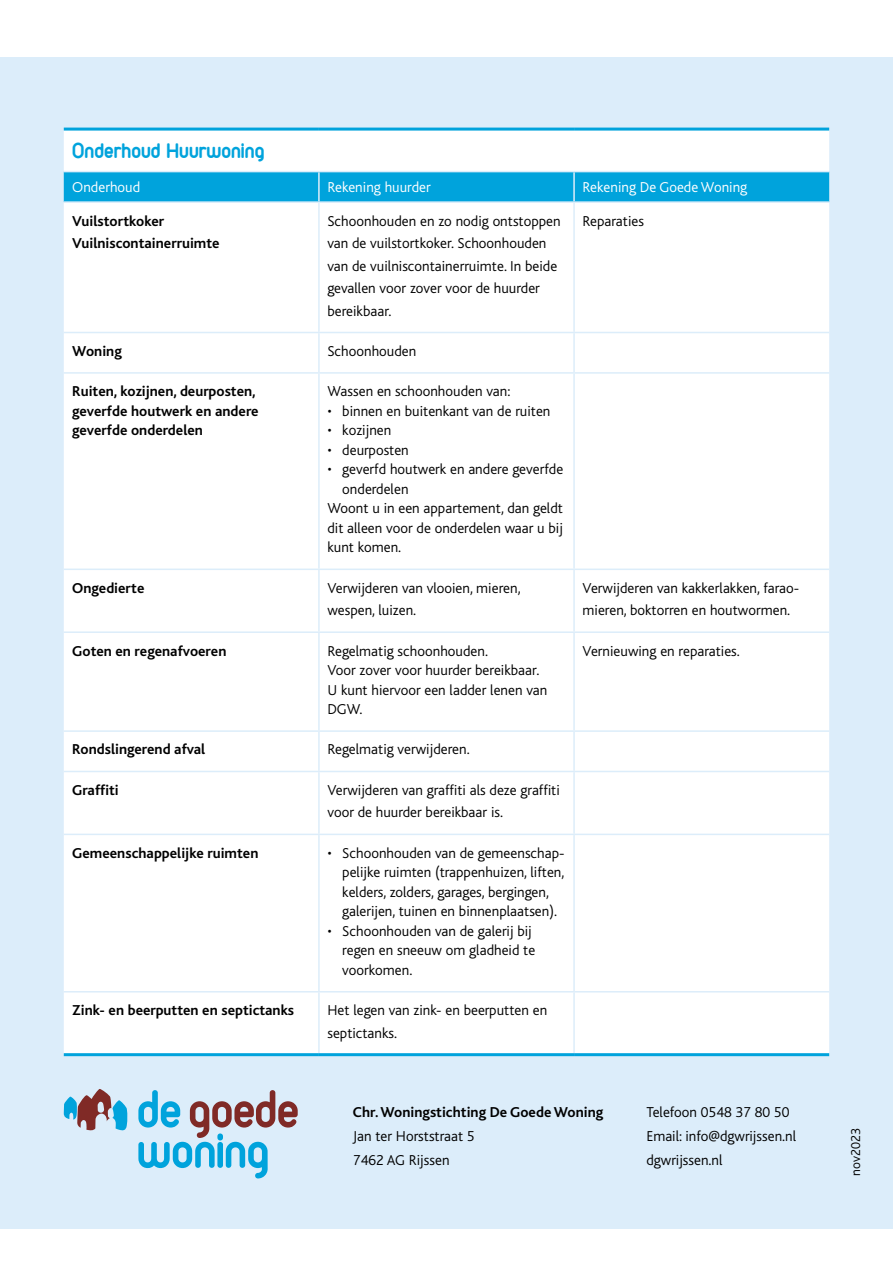
<style>
.page{position:relative;width:893px;height:1263px;background:#fff}
.page>*{position:absolute;margin:0;border:0;box-sizing:border-box;transform-origin:0 0}
.t1{font:700 22.5px "Duepuntozero";color:#00a3dc}
.t2{font:300 15px/22.5px "Bliss";color:#000}
.t3{font:700 15px/19.5px "Bliss";color:#000}
.t4{font:300 15px "Bliss";color:#fff}
.t5{font:300 13.5px "Bliss";color:#000}
</style>
<div class="page">
<div style="left:0;top:0;width:893px;height:1229px;background:#dcedfa"></div>
<div style="left:0;top:0;width:893px;height:57px;background:#fff"></div>
<div style="left:64px;top:131px;width:765px;height:922px;background:#fff"></div>
<div style="left:64px;top:172px;width:765px;height:29px;background:#00a3dc"></div>
<hr style="left:318px;top:172px;width:2px;height:29px;background:#dcedfa">
<hr style="left:573px;top:172px;width:2px;height:29px;background:#dcedfa">
<hr style="left:318px;top:203px;width:2px;height:129px;background:#dcedfa">
<hr style="left:573px;top:203px;width:2px;height:129px;background:#dcedfa">
<hr style="left:318px;top:333px;width:2px;height:39px;background:#dcedfa">
<hr style="left:573px;top:333px;width:2px;height:39px;background:#dcedfa">
<hr style="left:318px;top:374px;width:2px;height:194px;background:#dcedfa">
<hr style="left:573px;top:374px;width:2px;height:194px;background:#dcedfa">
<hr style="left:318px;top:570px;width:2px;height:61px;background:#dcedfa">
<hr style="left:573px;top:570px;width:2px;height:61px;background:#dcedfa">
<hr style="left:318px;top:633px;width:2px;height:97px;background:#dcedfa">
<hr style="left:573px;top:633px;width:2px;height:97px;background:#dcedfa">
<hr style="left:318px;top:732px;width:2px;height:39px;background:#dcedfa">
<hr style="left:573px;top:732px;width:2px;height:39px;background:#dcedfa">
<hr style="left:318px;top:772px;width:2px;height:62px;background:#dcedfa">
<hr style="left:573px;top:772px;width:2px;height:62px;background:#dcedfa">
<hr style="left:318px;top:835px;width:2px;height:156px;background:#dcedfa">
<hr style="left:573px;top:835px;width:2px;height:156px;background:#dcedfa">
<hr style="left:318px;top:992px;width:2px;height:61px;background:#dcedfa">
<hr style="left:573px;top:992px;width:2px;height:61px;background:#dcedfa">
<hr style="left:64px;top:201px;width:255px;height:2px;background:#dcedfa">
<hr style="left:319px;top:201px;width:255px;height:2px;background:#dcedfa">
<hr style="left:574px;top:201px;width:255px;height:2px;background:#dcedfa">
<hr style="left:64px;top:372px;width:255px;height:2px;background:#dcedfa">
<hr style="left:319px;top:372px;width:255px;height:2px;background:#dcedfa">
<hr style="left:574px;top:372px;width:255px;height:2px;background:#dcedfa">
<hr style="left:64px;top:568px;width:255px;height:2px;background:#dcedfa">
<hr style="left:319px;top:568px;width:255px;height:2px;background:#dcedfa">
<hr style="left:574px;top:568px;width:255px;height:2px;background:#dcedfa">
<hr style="left:64px;top:631px;width:255px;height:2px;background:#dcedfa">
<hr style="left:319px;top:631px;width:255px;height:2px;background:#dcedfa">
<hr style="left:574px;top:631px;width:255px;height:2px;background:#dcedfa">
<hr style="left:64px;top:730px;width:255px;height:2px;background:#dcedfa">
<hr style="left:319px;top:730px;width:255px;height:2px;background:#dcedfa">
<hr style="left:574px;top:730px;width:255px;height:2px;background:#dcedfa">
<hr style="left:64px;top:771px;width:255px;height:1px;background:#dcedfa">
<hr style="left:319px;top:771px;width:255px;height:1px;background:#dcedfa">
<hr style="left:574px;top:771px;width:255px;height:1px;background:#dcedfa">
<hr style="left:64px;top:834px;width:255px;height:1px;background:#dcedfa">
<hr style="left:319px;top:834px;width:255px;height:1px;background:#dcedfa">
<hr style="left:574px;top:834px;width:255px;height:1px;background:#dcedfa">
<hr style="left:64px;top:991px;width:255px;height:1px;background:#dcedfa">
<hr style="left:319px;top:991px;width:255px;height:1px;background:#dcedfa">
<hr style="left:574px;top:991px;width:255px;height:1px;background:#dcedfa">
<hr style="left:64px;top:128px;width:255px;height:3px;background:#00a3dc">
<hr style="left:319px;top:128px;width:255px;height:3px;background:#00a3dc">
<hr style="left:574px;top:128px;width:255px;height:3px;background:#00a3dc">
<hr style="left:64px;top:171px;width:255px;height:1px;background:#dcedfa">
<hr style="left:319px;top:171px;width:255px;height:1px;background:#dcedfa">
<hr style="left:574px;top:171px;width:255px;height:1px;background:#dcedfa">
<hr style="left:64px;top:1053px;width:255px;height:3px;background:#00a3dc">
<hr style="left:319px;top:1053px;width:255px;height:3px;background:#00a3dc">
<hr style="left:574px;top:1053px;width:255px;height:3px;background:#00a3dc">
<hr style="left:64px;top:332px;width:255px;height:1px;background:#dcedfa">
<hr style="left:319px;top:332px;width:255px;height:1px;background:#dcedfa">
<hr style="left:574px;top:332px;width:255px;height:1px;background:#dcedfa">
<svg style="left:138px;top:1090px;width:160px;height:88px"></svg>
<svg style="left:64px;top:1089px;width:64px;height:42px"></svg>
<h1 class="t1" style="left:72px;top:138px;width:194px">Onderhoud Huurwoning</h1>
<p class="t4" style="left:72px;top:179px;width:70px">Onderhoud</p>
<p class="t4" style="left:327px;top:179px;width:105px">Rekening huurder</p>
<p class="t4" style="left:583px;top:179px;width:166px">Rekening De Goede Woning</p>
<p class="t3" style="left:72px;top:210px;width:149px;line-height:22.5px">Vuilstortkoker<br>Vuilniscontainerruimte</p>
<p class="t2" style="left:327px;top:210px;width:235px">Schoonhouden en zo nodig ontstoppen van de vuilstortkoker. Schoonhouden van de vuilniscontainerruimte. In beide gevallen voor zover voor de huurder bereikbaar.</p>
<p class="t2" style="left:583px;top:210px;width:63px">Reparaties</p>
<p class="t3" style="left:72px;top:342px;width:51px">Woning</p>
<p class="t2" style="left:327px;top:340px;width:91px">Schoonhouden</p>
<p class="t3" style="left:72px;top:382px;width:188px">Ruiten, kozijnen, deurposten, geverfde houtwerk en andere geverfde onderdelen</p>
<p class="t2" style="left:327px;top:380px;width:184px">Wassen en schoonhouden van:</p>
<p class="t2" style="left:327px;top:400px;width:225px">• binnen en buitenkant van de ruiten</p>
<p class="t2" style="left:327px;top:419px;width:66px">• kozijnen</p>
<p class="t2" style="left:327px;top:439px;width:83px">• deurposten</p>
<p class="t2" style="left:327px;top:458px;width:237px">• geverfd houtwerk en andere geverfde</p>
<p class="t2" style="left:342px;top:478px;width:68px">onderdelen</p>
<p class="t2" style="left:327px;top:497px;width:237px">Woont u in een appartement, dan geldt</p>
<p class="t2" style="left:327px;top:517px;width:237px">dit alleen voor de onderdelen waar u bij</p>
<p class="t2" style="left:327px;top:536px;width:75px">kunt komen.</p>
<p class="t3" style="left:72px;top:578px;width:74px">Ongedierte</p>
<p class="t2" style="left:327px;top:577px;width:195px">Verwijderen van vlooien, mieren, wespen, luizen.</p>
<p class="t2" style="left:583px;top:577px;width:217px">Verwijderen van kakkerlakken, farao&shy;mieren, boktorren en houtwormen.</p>
<p class="t3" style="left:72px;top:641px;width:156px">Goten en regenafvoeren</p>
<p class="t2" style="left:327px;top:641px;width:221px;line-height:19.5px">Regelmatig schoonhouden.<br>Voor zover voor huurder bereikbaar.<br>U kunt hiervoor een ladder lenen van<br>DGW.</p>
<p class="t2" style="left:583px;top:640px;width:159px">Vernieuwing en reparaties.</p>
<p class="t3" style="left:72px;top:740px;width:135px">Rondslingerend afval</p>
<p class="t2" style="left:327px;top:738px;width:144px">Regelmatig verwijderen.</p>
<p class="t3" style="left:72px;top:780px;width:48px">Graffiti</p>
<p class="t2" style="left:327px;top:779px;width:234px">Verwijderen van graffiti als deze graffiti voor de huurder bereikbaar is.</p>
<p class="t3" style="left:72px;top:843px;width:188px">Gemeenschappelijke ruimten</p>
<p class="t2" style="left:342px;top:843px;width:224px;line-height:19.5px;text-indent:-15px">• Schoonhouden van de gemeenschap&shy;pelijke ruimten (trappenhuizen, liften, kelders, zolders, garages, bergingen, galerijen, tuinen en binnenplaatsen).</p>
<p class="t2" style="left:342px;top:921px;width:195px;line-height:19.5px;text-indent:-15px">• Schoonhouden van de galerij bij regen en sneeuw om gladheid te voorkomen.</p>
<p class="t3" style="left:72px;top:1001px;width:223px">Zink- en beerputten en septictanks</p>
<p class="t2" style="left:327px;top:999px;width:221px">Het legen van zink- en beerputten en septictanks.</p>
<p class="t3" style="left:353px;top:1103px;width:252px">Chr. Woningstichting De Goede Woning</p>
<p class="t2" style="left:353px;top:1125px;width:123px;line-height:24px">Jan ter Horststraat 5<br>7462 AG Rijssen</p>
<p class="t2" style="left:646px;top:1101px;width:151px;line-height:24px">Telefoon 0548 37 80 50<br>Email: info@dgwrijssen.nl dgwrijssen.nl</p>
<p class="t5" style="left:848px;top:1175px;width:49px;rotate:-90deg">nov2023</p>
</div>
